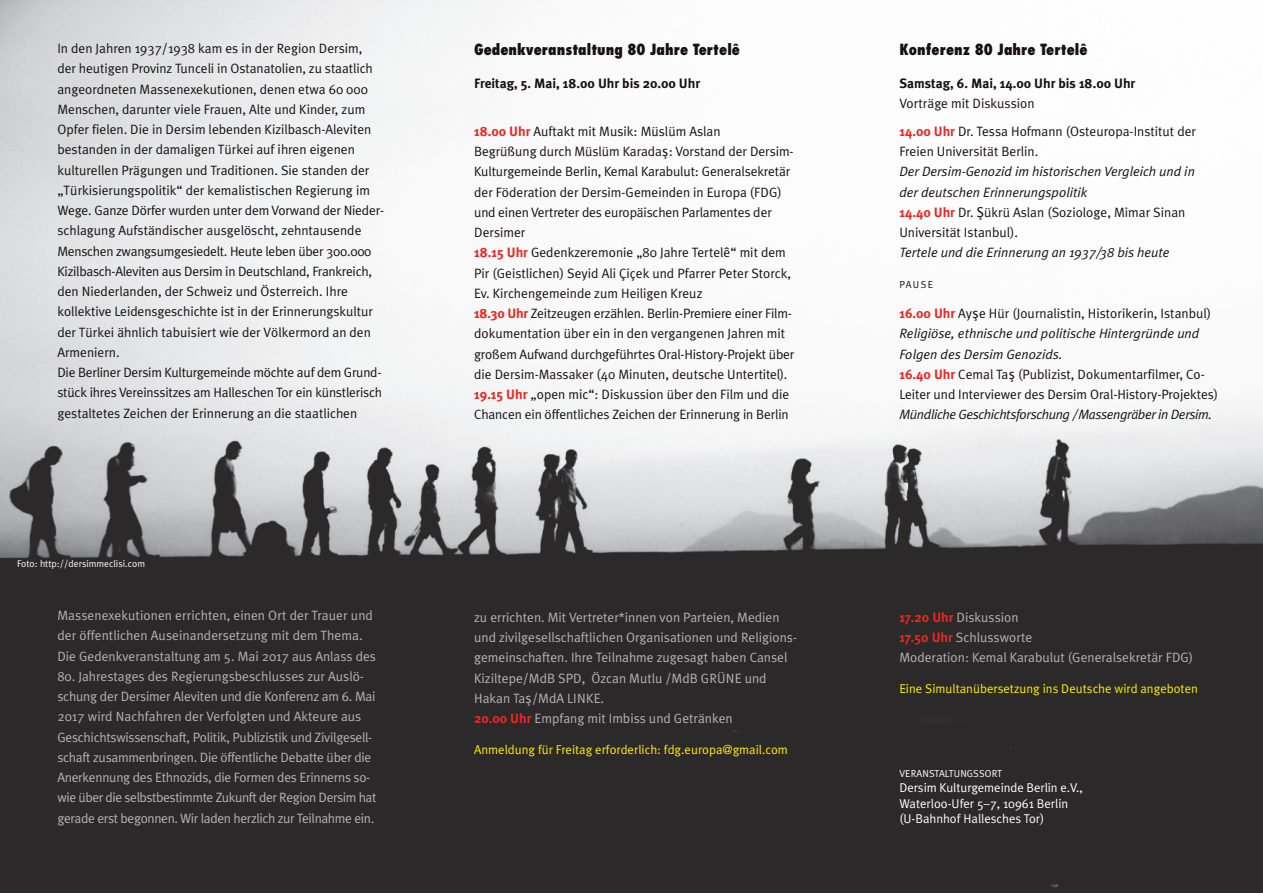
<style>
.page{position:relative;width:1263px;height:893px;background:#fff}
.page>*{position:absolute;margin:0;border:0;box-sizing:border-box;transform-origin:0 0}
.t1{font:800 condensed 15px "Futura Std";color:#161110}
.t2{font:13.5px/20.2px "Meta Plus Normal";color:#161110}
.t3{font:13.5px/20.2px "Meta Plus Normal";color:#b8b3b2}
.t4{font:13.5px/20.2px "Meta Plus Normal";letter-spacing:-.02em;color:#b8b3b2}
.t5{font:italic 13.5px/20.2px "Meta Plus Normal";color:#161110}
.t6{font:700 13.5px "Meta Plus";color:#161110}
.t7{font:italic 13.5px "Meta Plus Normal";letter-spacing:-.025em;color:#161110}
.t8{font:12.75px "Meta Plus Normal";color:#feec02}
.t9{font:12.75px/15.3px "Meta Plus Normal";color:#fff}
.t10{font:10.2px "Meta Plus Normal";color:#fff}
.t11{font:10.2px "Meta Plus Normal";letter-spacing:.14em;color:#161110}
.t12{font:9.75px "Meta Plus Normal";color:#fff}
.s1{font-family:"Meta Plus";font-weight:700;color:#e72824}
.s2{font-family:"Lucida Grande"}
.s3{font-family:"Meta Plus";font-weight:700;font-style:normal;color:#e72824}
.s4{font-style:normal}
.s5{font-family:"Lucida Grande";font-style:normal}
.s6{font-style:italic}
</style>
<div class="page">
<img style="left:0;top:0;width:1263px;height:893px">
<p class="t2" style="left:57px;top:38px;width:328px">In den Jahren 1937/1938 kam es in der Region Dersim, der heutigen Provinz Tunceli in Ostanatolien, zu staatlich angeordneten Massenexekutionen, denen etwa 60 000<br>Menschen, darunter viele Frauen, Alte und Kinder, zum Opfer fielen. Die in Dersim lebenden Kizilbasch-Aleviten bestanden in der damaligen Türkei auf ihren eigenen kulturellen Prägungen und Traditionen. Sie standen der „Türkisierungspolitik“ der kemalistischen Regierung im Wege. Ganze Dörfer wurden unter dem Vorwand der Nieder - schlagung Aufständischer ausgelöscht, zehntausende Menschen zwangsumgesiedelt. Heute leben über 300.000<br>Kizilbasch-Aleviten aus Dersim in Deutschland, Frankreich, den Niederlanden, der Schweiz und Österreich. Ihre kollektive Leidensgeschichte ist in der Erinnerungskultur der Türkei ähnlich tabuisiert wie der Völkermord an den Armeniern.<br>Die Berliner Dersim Kulturgemeinde möchte auf dem Grund - stück ihres Vereinssitzes am Halleschen Tor ein künstlerisch gestaltetes Zeichen der Erinnerung an die staatlichen</p>
<p class="t12" style="left:17px;top:558px;width:129px">Foto: http://dersimmeclisi.com</p>
<p class="t3" style="left:57px;top:605px;width:320px">Massenexekutionen errichten, einen Ort der Trauer und der öffentlichen Auseinandersetzung mit dem Thema.<br>Die Gedenkveranstaltung am 5. Mai 2017 aus Anlass des</p>
<p class="t4" style="left:57px;top:666px;width:320px">80. Jahrestages des Regierungsbeschlusses zur Auslö&shy;schung der Dersimer Aleviten und die Konferenz am 6. Mai 2017 wird Nachfahren der Verfolgten und Akteure aus Geschichtswissenschaft, Politik, Publizistik und Zivilgesell&shy;schaft zusammenbringen. Die öffentliche Debatte über die Anerkennung des Ethnozids, die Formen des Erinnerns so&shy;wie über die selbstbestimmte Zukunft der Region Dersim hat gerade erst begonnen. Wir laden herzlich zur Teilnahme ein.</p>
<p class="t1" style="left:474px;top:40px;width:267px">Gedenkveranstaltung 80 Jahre Tertelê</p>
<p class="t6" style="left:474px;top:75px;width:227px">Freitag, 5. Mai, 18.00 Uhr bis 20.00 Uhr</p>
<p class="t2" style="left:474px;top:121px;width:322px"><span class="s1">18.00 Uhr</span> Auftakt mit Musik: Müslüm Aslan<br>Begrüßung durch Müslüm Karada<span class="s2">ş</span>: Vorstand der Dersim-Kulturgemeinde Berlin, Kemal Karabulut: Generalsekretär der Föderation der Dersim-Gemeinden in Europa (FDG) und einen Vertreter des europäischen Parlamentes der Dersimer<br><span class="s1">18.15 Uhr</span> Gedenkzeremonie „80 Jahre Tertelê“ mit dem Pir (Geistlichen) Seyid Ali Çiçek und Pfarrer Peter Storck, Ev. Kirchengemeinde zum Heiligen Kreuz<br><span class="s1">18.30 Uhr</span> Zeitzeugen erzählen. Berlin-Premiere einer Film - dokumentation über ein in den vergangenen Jahren mit großem Aufwand durchgeführtes Oral-History-Projekt über die Dersim-Massaker (40 Minuten, deutsche Untertitel).<br><span class="s1">19.15 Uhr</span> „open mic“: Diskussion über den Film und die Chancen ein öffentliches Zeichen der Erinnerung in Berlin</p>
<p class="t3" style="left:474px;top:607px;width:324px">zu errichten. Mit Vertreter*innen von Parteien, Medien und zivilgesellschaftlichen Organisationen und Religions&shy;gemeinschaften. Ihre Teilnahme zugesagt haben Cansel Kiziltepe/MdB SPD, Özcan Mutlu /MdB GRÜNE und Hakan Ta<span class="s2">ş</span>/MdA LINKE.<br><span class="s1">20.00 Uhr</span> Empfang mit Imbiss und Getränken</p>
<p class="t8" style="left:474px;top:742px;width:315px">Anmeldung für Freitag erforderlich: fdg.europa@gmail.com</p>
<p class="t1" style="left:899px;top:40px;width:190px">Konferenz 80 Jahre Tertelê</p>
<p class="t6" style="left:899px;top:75px;width:237px">Samstag, 6. Mai, 14.00 Uhr bis 18.00 Uhr</p>
<p class="t2" style="left:899px;top:89px;width:298px;line-height:27.8px">Vorträge mit Diskussion<br><span class="s1">14.00 Uhr</span> Dr. Tessa Hofmann (Osteuropa-Institut der</p>
<p class="t2" style="left:899px;top:141px;width:140px">Freien Universität Berlin.</p>
<p class="t5" style="left:899px;top:161px;width:297px">Der Dersim-Genozid im historischen Vergleich und in der deutschen Erinnerungspolitik<br><span class="s3">14.40 Uhr</span> <span class="s4">Dr.</span> <span class="s5">Ş</span><span class="s4">ükrü Aslan (Soziologe, Mimar Sinan Universität Istanbul).</span></p>
<p class="t5" style="left:899px;top:242px;width:272px">Tertele und die Erinnerung an 1937/38 bis heute</p>
<p class="t11" style="left:899px;top:278px;width:35px">PAUSE</p>
<p class="t2" style="left:899px;top:303px;width:320px"><span class="s1">16.00 Uhr</span> Ay<span class="s2">ş</span>e Hür (Journalistin, Historikerin, Istanbul)<br><span class="s6">Religiöse, ethnische und politische Hintergründe und Folgen des Dersim Genozids.<br></span><span class="s1">16.40 Uhr</span> Cemal Ta<span class="s2">ş</span> (Publizist, Dokumentarfilmer, Co-Leiter und Interviewer des Dersim Oral-History-Projektes)</p>
<p class="t7" style="left:899px;top:407px;width:314px">Mündliche Geschichtsforschung / Massengräber in Dersim.</p>
<p class="t3" style="left:899px;top:607px;width:295px"><span class="s1">17.20 Uhr</span> Diskussion<br><span class="s1">17.50 Uhr</span> Schlussworte<br>Moderation: Kemal Karabulut (Generalsekretär FDG)</p>
<p class="t8" style="left:899px;top:681px;width:300px">Eine Simultanübersetzung ins Deutsche wird angeboten</p>
<p class="t10" style="left:899px;top:767px;width:104px">VERANSTALTUNGSSORT</p>
<p class="t9" style="left:899px;top:780px;width:185px">Dersim Kulturgemeinde Berlin e.V.,<br>Waterloo-Ufer 5–7, 10961 Berlin (U-Bahnhof Hallesches Tor)</p>
</div>
